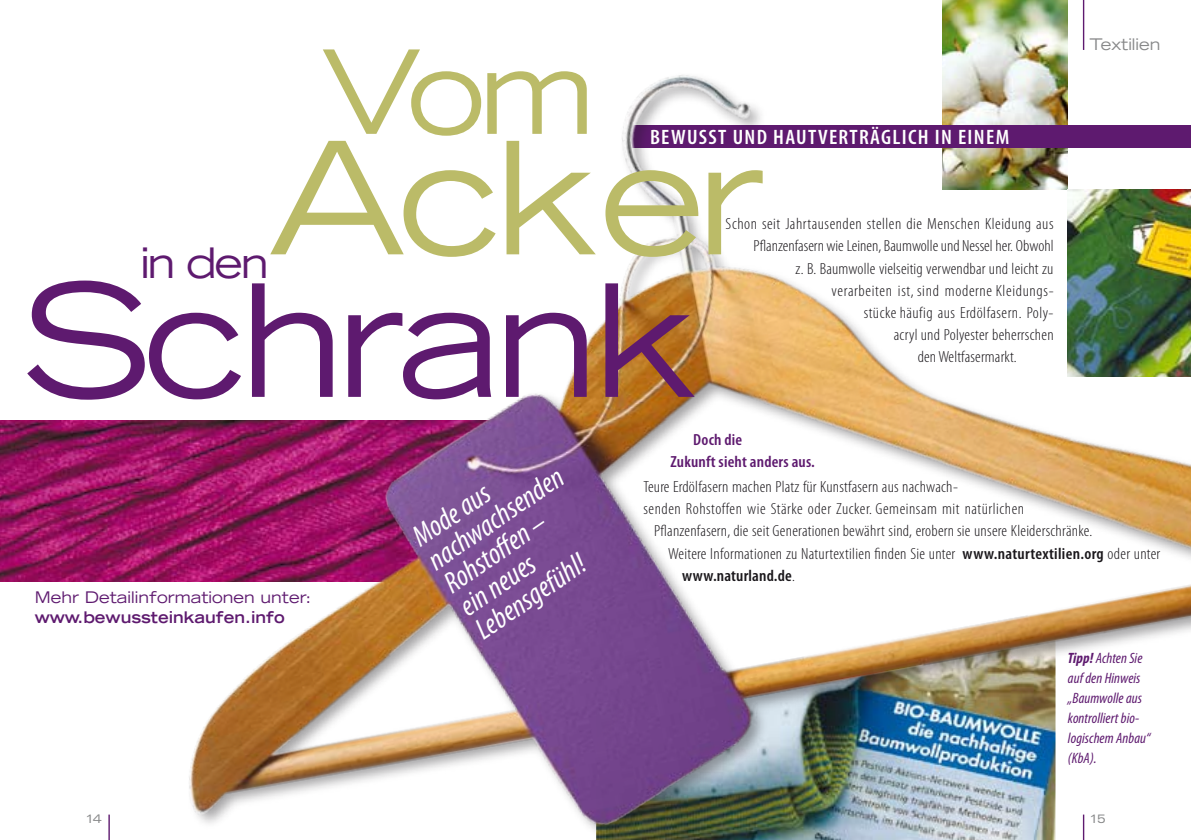
<style>
.page{position:relative;width:1191px;height:840px;background:#fff}
.page>*{position:absolute;margin:0;border:0;box-sizing:border-box;transform-origin:0 0}
.t1{font:expanded 156px "Trade Gothic LH";letter-spacing:-.05em;color:#5e1a6f}
.t2{font:expanded 156px "Trade Gothic LH";letter-spacing:-.05em;color:#bbbb68}
.t3{font:expanded 116px "Trade Gothic LH";color:#bbbb68}
.t4{font:expanded 42px "Trade Gothic LH";color:#5e1a6f}
.t5{font:italic condensed 30px/28px "Myriad Pro";color:#fff}
.t6{font:600 condensed 20.8px "Myriad Pro";letter-spacing:.06em;color:#fff;scale:1.05 1}
.t7{font:300 condensed 16.2px "Myriad Pro";letter-spacing:.015em;color:#1a171b;scale:1.05 1}
.t8{font:300 condensed 16.2px "Myriad Pro";letter-spacing:.04em;color:#1a171b;scale:1.05 1}
.t9{font:600 condensed 16.2px/22px "Myriad Pro";letter-spacing:.01em;color:#5e1a6f;scale:1.05 1}
.t10{font:600 condensed 16.2px "Myriad Pro";letter-spacing:.01em;color:#1a171b;scale:1.05 1}
.t11{font:expanded 16px "Trade Gothic LH";color:#5e1a6f}
.t12{font:700 expanded 16px "Trade Gothic LH";color:#5e1a6f}
.t13{font:expanded 16px "Trade Gothic LH";color:#878889}
.t14{font:italic condensed 15px/20px "Myriad Pro";letter-spacing:.005em;color:#5e1a6f}
.t15{font:12px "Univers Extended BQ";color:#878889}
.s1{font-weight:600}
.s2{font-weight:300}
.s3{font-weight:700}
</style>
<div class="page">
<img style="left:1px;top:420px;width:38px;height:161px">
<img style="left:39px;top:1px;width:1152px;height:838px">
<svg style="left:1083px;top:814px;width:1px;height:25px"></svg>
<hr style="left:1083px;top:1px;width:1px;height:49px;background:#5e1a6f">
<img style="left:1067px;top:189px;width:124px;height:188px">
<h2 class="t3" style="left:323px;top:16px;width:273px">Vom</h2>
<p class="t6" style="left:650px;top:124px;width:344px">BEWUSST UND HAUTVERTRÄGLICH IN EINEM</p>
<h1 class="t2" style="left:268px;top:96px;width:500px">Acker</h1>
<h1 class="t1" style="left:22px;top:238px;width:677px">Schrank</h1>
<p class="t7" style="left:725px;top:214px;width:314px">Schon seit Jahrtausenden stellen die Menschen Kleidung aus</p>
<p class="t7" style="left:753px;top:236px;width:287px">Pflanzen-fasern wie Leinen, Baumwolle und Nessel her. Obwohl</p>
<p class="t7" style="left:795px;top:258px;width:247px">z. B. Baumwolle vielseitig verwendbar und leicht zu</p>
<p class="t8" style="left:831px;top:280px;width:213px">verarbeiten ist, sind moderne Kleidungs-</p>
<p class="t7" style="left:863px;top:302px;width:182px">stücke häufig aus Erdölfasern. Poly-</p>
<p class="t7" style="left:893px;top:324px;width:154px">acryl und Polyester beherrschen</p>
<p class="t7" style="left:917px;top:346px;width:96px">denWeltfasermarkt.</p>
<h3 class="t4" style="left:140px;top:235px;width:130px">in den</h3>
<p class="t9" style="left:670px;top:428px;width:139px;text-indent:23px">Doch die<br>Zukunft sieht anders aus.</p>
<p class="t13" style="left:1089px;top:34px;width:72px">Textilien</p>
<p class="t11" style="left:35px;top:586px;width:278px">Mehr Detailinformationen unter:</p>
<p class="t12" style="left:35px;top:606px;width:252px">www.bewussteinkaufen.info</p>
<p class="t15" style="left:86px;top:812px;width:18px">14</p>
<h3 class="t5" style="left:407px;top:527px;width:159px;rotate:-34deg">Mode aus nachwachsenden<br>Rohstoff en –<br>ein neues<br>Lebensgefühl!</h3>
<p class="t7" style="left:643px;top:477px;width:301px">Teure Erdölfasern machen Platz für Kunstfasern aus nachwach-</p>
<p class="t7" style="left:643px;top:499px;width:364px">senden Rohstoffen wie Stärke oder Zucker. Gemeinsam mit natürlichen</p>
<p class="t7" style="left:654px;top:521px;width:419px">Pflanzenfasern, die seit Generationen bewährt sind, erobern sie unsere Kleiderschränke.</p>
<p class="t7" style="left:668px;top:543px;width:470px">Weitere Informationen zu Naturtextilien finden Sie unter <span class="s1">www.naturtextilien.org</span> oder unter</p>
<p class="t10" style="left:682px;top:565px;width:109px">www.naturland.de<span class="s2">.</span></p>
<p class="t14" style="left:1068px;top:647px;width:84px"><span class="s3">Tipp!</span> Achten Sie auf den Hinweis „Baum- wolle aus kontrolliert bio&shy;logischem Anbau“ (KbA).</p>
<p class="t15" style="left:1089px;top:812px;width:16px">15</p>
</div>
